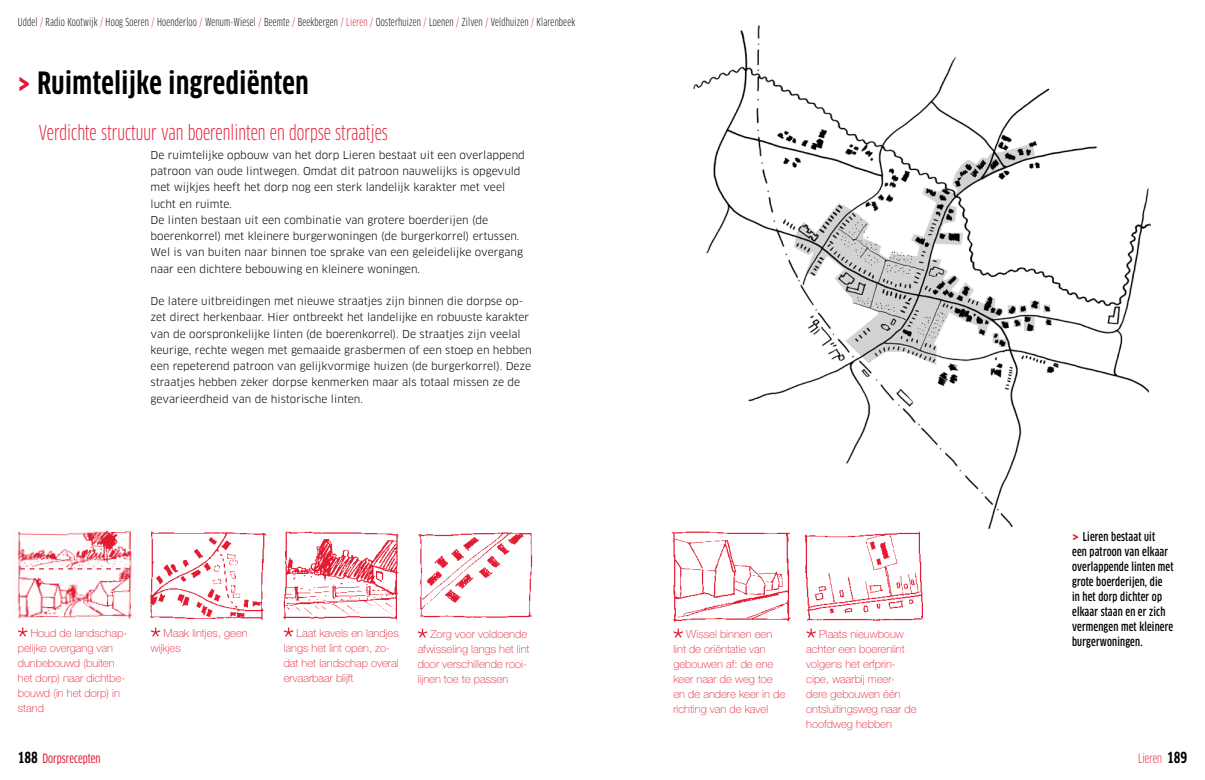
<style>
.page{position:relative;width:1205px;height:780px;background:#fff}
.page>*{position:absolute;margin:0;border:0;box-sizing:border-box;transform-origin:0 0}
.t1{font:700 30px "Clan Cond";letter-spacing:.02em;color:#000}
.t2{font:20px "Clan Cond";color:#e31a32}
.t3{font:12.5px "Clan Cond News";color:#e31a32}
.t4{font:12.5px "Clan Cond";color:#e31a32}
.t5{font:500 11.88px/15px "Clan Cond";letter-spacing:.015em;color:#000}
.t6{font:100 11.25px/15px "Helvetica Neue";color:#e31a32}
.t7{font:10.75px "Clan Cond";letter-spacing:.015em;color:#000}
.t8{font:10.62px/16.2px "Clan";color:#000}
.s1{color:#e31a32}
.s2{font-family:"Clan";font-weight:700;color:#e31a32}
.s3{font-family:"Clan Cond";font-weight:700;font-size:15px;color:#000}
.s4{font-weight:700;font-size:15px;color:#000}
</style>
<div class="page">
<svg style="left:18px;top:627px;width:10px;height:9px"></svg>
<svg style="left:151px;top:627px;width:9px;height:9px"></svg>
<svg style="left:284px;top:627px;width:9px;height:9px"></svg>
<img style="left:17px;top:530px;width:115px;height:89px">
<img style="left:283px;top:531px;width:116px;height:89px">
<img style="left:150px;top:531px;width:117px;height:90px">
<img style="left:693px;top:25px;width:457px;height:503px">
<svg style="left:20px;top:568px;width:110px;height:1px"></svg>
<svg style="left:418px;top:628px;width:9px;height:9px"></svg>
<svg style="left:673px;top:628px;width:10px;height:9px"></svg>
<svg style="left:806px;top:628px;width:10px;height:9px"></svg>
<img style="left:796px;top:527px;width:134px;height:94px">
<img style="left:671px;top:532px;width:127px;height:90px">
<img style="left:418px;top:532px;width:115px;height:86px">
<p class="t7" style="left:18px;top:15px;width:559px">Uddel <span class="s1">/</span> Radio Kootwijk <span class="s1">/</span> Hoog Soeren <span class="s1">/</span> Hoenderloo <span class="s1">/</span> Wenum-Wiesel <span class="s1">/</span> Beemte <span class="s1">/</span> Beekbergen <span class="s1">/ Lieren /</span> Oosterhuizen <span class="s1">/</span> Loenen <span class="s1">/</span> Zilven <span class="s1">/</span> Veldhuizen <span class="s1">/</span> Klarenbeek</p>
<h1 class="t1" style="left:18px;top:65px;width:292px"><span class="s1">&gt;</span> Ruimtelijke ingrediënten</h1>
<h2 class="t2" style="left:39px;top:120px;width:350px">Verdichte structuur van boerenlinten en dorpse straatjes</h2>
<p class="t8" style="left:151px;top:147px;width:376px">De ruimtelijke opbouw van het dorp Lieren bestaat uit een overlappend patroon van oude lintwegen. Omdat dit patroon nauwelijks is opgevuld met wijkjes heeft het dorp nog een sterk landelijk karakter met veel lucht en ruimte.<br>De linten bestaan uit een combinatie van grotere boerderijen (de boerenkorrel) met kleinere burgerwoningen (de burgerkorrel) ertussen.<br>Wel is van buiten naar binnen toe sprake van een geleidelijke overgang naar een dichtere bebouwing en kleinere woningen.</p>
<p class="t8" style="left:151px;top:293px;width:382px">De latere uitbreidingen met nieuwe straatjes zijn binnen die dorpse op&shy;zet direct herkenbaar. Hier ontbreekt het landelijke en robuuste karakter van de oorspronkelijke linten (de boerenkorrel). De straatjes zijn veelal keurige, rechte wegen met gemaaide grasbermen of een stoep en hebben een repeterend patroon van gelijkvormige huizen (de burgerkorrel). Deze straatjes hebben zeker dorpse kenmerken maar als totaal missen ze de gevarieerdheid van de historische linten.</p>
<p class="t6" style="left:18px;top:625px;width:111px;text-indent:13px">Houd de landschap&shy;pelijke overgang van dunbebouwd (buiten het dorp) naar dichtbe&shy;bouwd (in het dorp) in stand</p>
<p class="t6" style="left:151px;top:625px;width:99px;text-indent:13px">Maak lintjes, geen wijkjes</p>
<p class="t6" style="left:284px;top:625px;width:117px;text-indent:13px">Laat kavels en landjes langs het lint open, zo&shy;dat het landschap overal ervaarbaar blijft</p>
<p class="t6" style="left:418px;top:626px;width:113px;text-indent:13px">Zorg voor voldoende afwisseling langs het lint door verschillende rooi&shy;lijnen toe te passen</p>
<p class="t6" style="left:673px;top:626px;width:113px;text-indent:13px">Wissel binnen een lint de oriëntatie van gebouwen af: de ene keer naar de weg toe en de andere keer in de richting van de kavel</p>
<p class="t6" style="left:806px;top:626px;width:112px;text-indent:13px">Plaats nieuwbouw achter een boerenlint volgens het erfprin&shy;cipe, waarbij meer&shy;dere gebouwen één ontsluitingsweg naar de hoofdweg hebben</p>
<p class="t5" style="left:1072px;top:529px;width:103px"><span class="s2">&gt;</span> Lieren bestaat uit<br>een patroon van elkaar overlappende linten met grote boerderijen, die<br>in het dorp dichter op elkaar staan en er zich vermengen met kleinere burgerwoningen.</p>
<p class="t3" style="left:18px;top:751px;width:84px"><span class="s3">188</span> Dorpsrecepten</p>
<p class="t4" style="left:1138px;top:751px;width:51px">Lieren <span class="s4">189</span></p>
</div>
